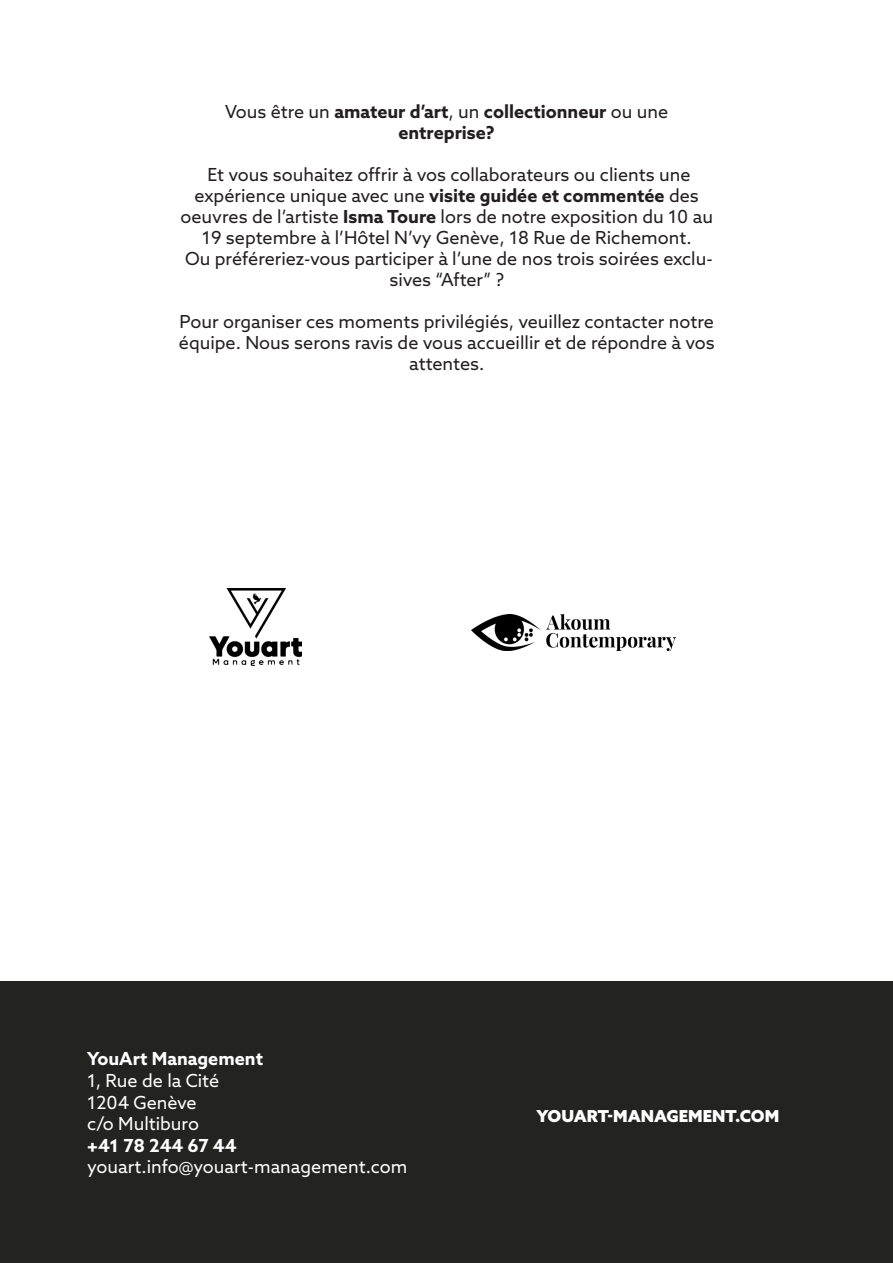
<style>
.page{position:relative;width:893px;height:1263px;background:#fff}
.page>*{position:absolute;margin:0;border:0;box-sizing:border-box;transform-origin:0 0}
.t1{font:18px/21px "Azo Sans";color:#231f20;text-align:center}
.t2{font:18px "Azo Sans";color:#fff}
.t3{font:700 18px "Azo Sans";color:#231f20}
.t4{font:700 18px "Azo Sans";color:#fff}
.t5{font:900 16.5px "Azo Sans";color:#fff}
.s1{font-weight:400}
.s2{font-weight:700}
</style>
<div class="page">
<div style="left:0;top:981px;width:893px;height:282px;background:#232322"></div>
<img style="left:210px;top:589px;width:92px;height:77px">
<img style="left:472px;top:614px;width:204px;height:36px">
<p class="t3" style="left:225px;top:100px;width:445px"><span class="s1">Vous être un</span> amateur d’art<span class="s1">, un</span> collectionneur <span class="s1">ou une</span></p>
<p class="t3" style="left:398px;top:121px;width:98px">entreprise?</p>
<p class="t1" style="left:181px;top:164px;width:534px">Et vous souhaitez offrir à vos collaborateurs ou clients une expérience unique avec une <span class="s2">visite guidée et commentée</span> des oeuvres de l’artiste <span class="s2">Isma Toure</span> lors de notre exposition du 10 au 19 septembre à l’Hôtel N’vy Genève, 18 Rue de Richemont.</p>
<p class="t1" style="left:185px;top:248px;width:529px">Ou préféreriez-vous participer à l’une de nos trois soirées exclu&shy;sives “After” ?</p>
<p class="t1" style="left:179px;top:311px;width:537px">Pour organiser ces moments privilégiés, veuillez contacter notre équipe. Nous serons ravis de vous accueillir et de répondre à vos attentes.</p>
<p class="t4" style="left:87px;top:1047px;width:177px">YouArt Management</p>
<p class="t2" style="left:87px;top:1069px;width:133px">1, Rue de la Cité</p>
<p class="t2" style="left:87px;top:1090px;width:111px">1204 Genève</p>
<p class="t2" style="left:87px;top:1112px;width:113px">c/o Multiburo</p>
<p class="t4" style="left:87px;top:1133px;width:151px">+41 78 244 67 44</p>
<p class="t2" style="left:87px;top:1155px;width:322px">youart.info@youart-management.com</p>
<p class="t5" style="left:537px;top:1105px;width:244px">YOUART-MANAGEMENT.COM</p>
</div>
